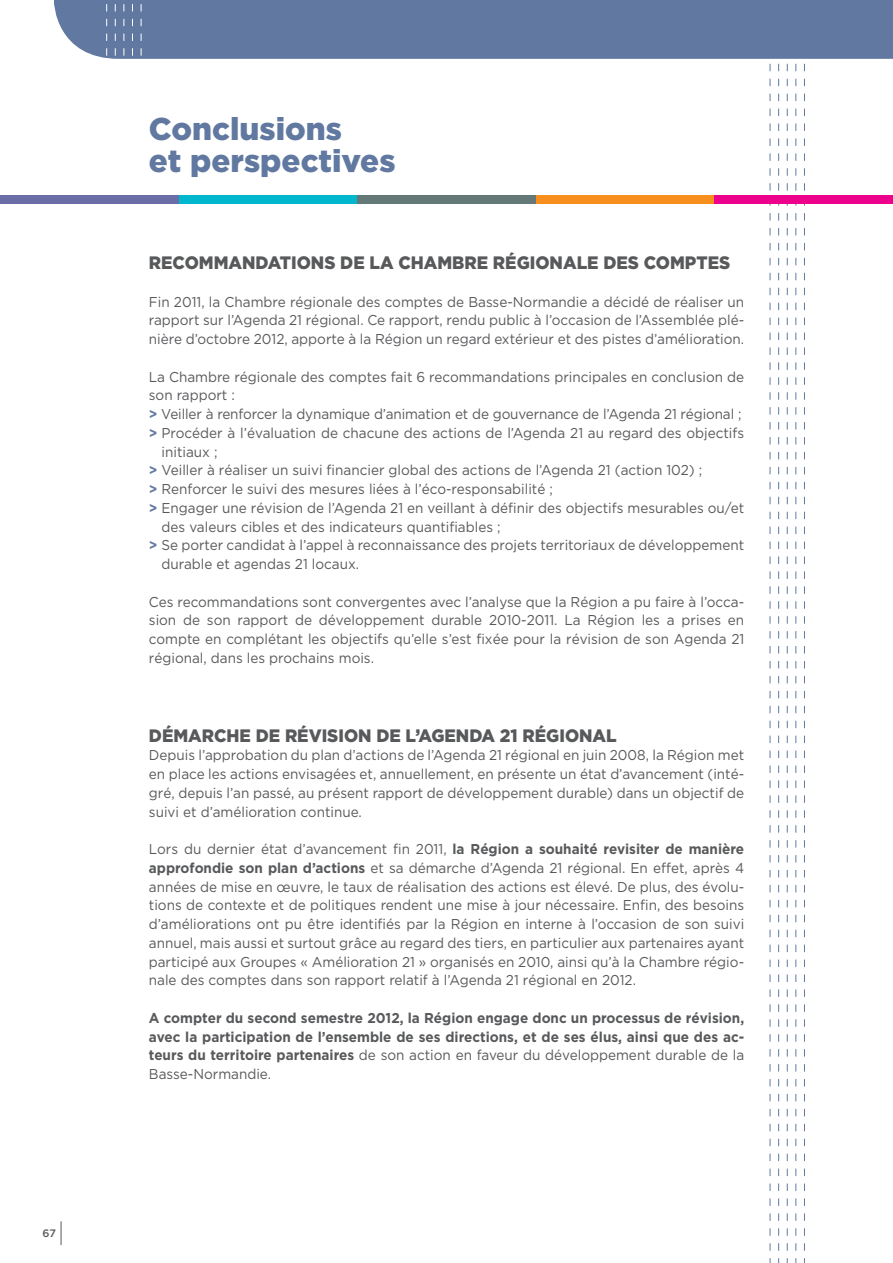
<style>
.page{position:relative;width:893px;height:1263px;background:#fff}
.page>*{position:absolute;margin:0;border:0;box-sizing:border-box;transform-origin:0 0}
.t1{font:900 31.5px/31.5px "Gotham";color:#6179a1}
.t2{font:900 18px "Gotham";color:#58595b;scale:.95 1}
.t3{font:14.25px/18.8px "Gotham";color:#58595b;text-align:justify;scale:.95 1}
.t4{font:700 14.25px/18.8px "Gotham";color:#58595b;text-align:justify;scale:.95 1}
.t5{font:500 10.8px "Gotham";color:#58595b}
.s1{font-weight:700;color:#6179a1}
.s2{font-weight:700}
.s3{font-weight:400}
</style>
<div class="page">
<svg style="left:61px;top:1221px;width:1px;height:24px"></svg>
<svg style="left:804px;top:64px;width:1px;height:1199px"></svg>
<svg style="left:795px;top:64px;width:1px;height:1199px"></svg>
<svg style="left:787px;top:64px;width:1px;height:1199px"></svg>
<svg style="left:778px;top:64px;width:1px;height:1199px"></svg>
<svg style="left:770px;top:64px;width:1px;height:1199px"></svg>
<div style="left:179px;top:196px;width:178px;height:8px;background:#00b7ce"></div>
<div style="left:357px;top:196px;width:179px;height:8px;background:#657878"></div>
<div style="left:536px;top:196px;width:178px;height:8px;background:#f78f1e"></div>
<div style="left:0;top:196px;width:179px;height:8px;background:#6b6ea6"></div>
<div style="left:714px;top:196px;width:179px;height:8px;background:#ec008c"></div>
<div style="left:54px;top:0;width:839px;height:59px;background:#6179a1"></div>
<svg style="left:141px;top:0;width:1px;height:59px"></svg>
<svg style="left:132px;top:0;width:1px;height:59px"></svg>
<svg style="left:124px;top:0;width:1px;height:59px"></svg>
<svg style="left:115px;top:0;width:1px;height:59px"></svg>
<svg style="left:106px;top:0;width:1px;height:59px"></svg>
<p class="t5" style="left:43px;top:1226px;width:15px">67</p>
<h1 class="t1" style="left:149px;top:113px;width:248px">CONCLUSIONS<br>ET PERSPECTIVES</h1>
<p class="t2" style="left:149px;top:252px;width:613px">RECOMMANDATIONS DE LA CHAMBRE RÉGIONALE DES COMPTES</p>
<p class="t3" style="left:149px;top:292px;width:628px">Fin 2011, la Chambre régionale des comptes de Basse-Normandie a décidé de réaliser un rapport sur l’Agenda 21 régional. Ce rapport, rendu public à l’occasion de l’Assemblée plé&shy;nière d’octobre 2012, apporte à la Région un regard extérieur et des pistes d’amélioration.</p>
<p class="t3" style="left:149px;top:367px;width:628px">La Chambre régionale des comptes fait 6 recommandations principales en conclusion de</p>
<p class="t3" style="left:149px;top:386px;width:92px">son rapport :</p>
<p class="t3" style="left:149px;top:405px;width:625px"><span class="s1">&gt;</span> Veiller à renforcer la dynamique d’animation et de gouvernance de l’Agenda 21 régional ;</p>
<p class="t3" style="left:149px;top:423px;width:628px"><span class="s1">&gt;</span> Procéder à l’évaluation de chacune des actions de l’Agenda 21 au regard des objectifs</p>
<p class="t3" style="left:162px;top:442px;width:60px">initiaux ;</p>
<p class="t3" style="left:149px;top:461px;width:584px"><span class="s1">&gt;</span> Veiller à réaliser un suivi financier global des actions de l’Agenda 21 (action 102) ;</p>
<p class="t3" style="left:149px;top:480px;width:427px"><span class="s1">&gt;</span> Renforcer le suivi des mesures liées à l’éco-responsabilité ;</p>
<p class="t3" style="left:149px;top:498px;width:628px"><span class="s1">&gt;</span> Engager une révision de l’Agenda 21 en veillant à définir des objectifs mesurables ou/et</p>
<p class="t3" style="left:162px;top:517px;width:358px">des valeurs cibles et des indicateurs quantifiables ;</p>
<p class="t3" style="left:149px;top:536px;width:628px"><span class="s1">&gt;</span> Se porter candidat à l’appel à reconnaissance des projets territoriaux de développement</p>
<p class="t3" style="left:162px;top:555px;width:210px">durable et agendas 21 locaux.</p>
<p class="t3" style="left:149px;top:592px;width:628px">Ces recommandations sont convergentes avec l’analyse que la Région a pu faire à l’occa&shy;sion de son rapport de développement durable 2010-2011. La Région les a prises en compte en complétant les objectifs qu’elle s’est fixée pour la révision de son Agenda 21 régional, dans les prochains mois.</p>
<p class="t2" style="left:149px;top:725px;width:488px">DÉMARCHE DE RÉVISION DE L’AGEN DA 21 RÉGIONAL</p>
<p class="t3" style="left:149px;top:746px;width:628px">Depuis l’approbation du plan d’actions de l’Agenda 21 régional en juin 2008, la Région met en place les actions envisagées et, annuellement, en présente un état d’avancement (inté&shy;gré, depuis l’an passé, au présent rapport de développement durable) dans un objectif de suivi et d’amélioration continue.</p>
<p class="t3" style="left:149px;top:840px;width:628px">Lors du dernier état d’avancement fin 2011, <span class="s2">la Région a souhaité revisiter de manière approfondie son plan d’actions</span> et sa démarche d’Agenda 21 régional. E n effet, après 4 années de mise en œuvre, le taux de réalisation des actions est élevé. De plus, des évolu&shy;tions de contexte et de politiques rendent une mise à jour nécessaire. Enfin, des besoins d’améliorations ont pu être identifiés par la Région en interne à l’occasion de son suivi annuel, mais aussi et surtout grâce au regard des tiers, en particulier aux partenaires ayant participé aux Groupes « Amélioration 21 » organisés en 2010, ainsi qu’à la Chambre régio&shy;nale des comptes dans son rapport relatif à l’Agenda 21 régional en 2012.</p>
<p class="t4" style="left:149px;top:1008px;width:628px">A compter du second semestre 2012, la Région engage donc un processus de révision, avec la participation de l’ensemble de ses directions, et de ses élus, ainsi que des ac&shy;teurs du territoire partenaires <span class="s3">de son action en faveur du développement durable de la Basse-Normandie.</span></p>
</div>
